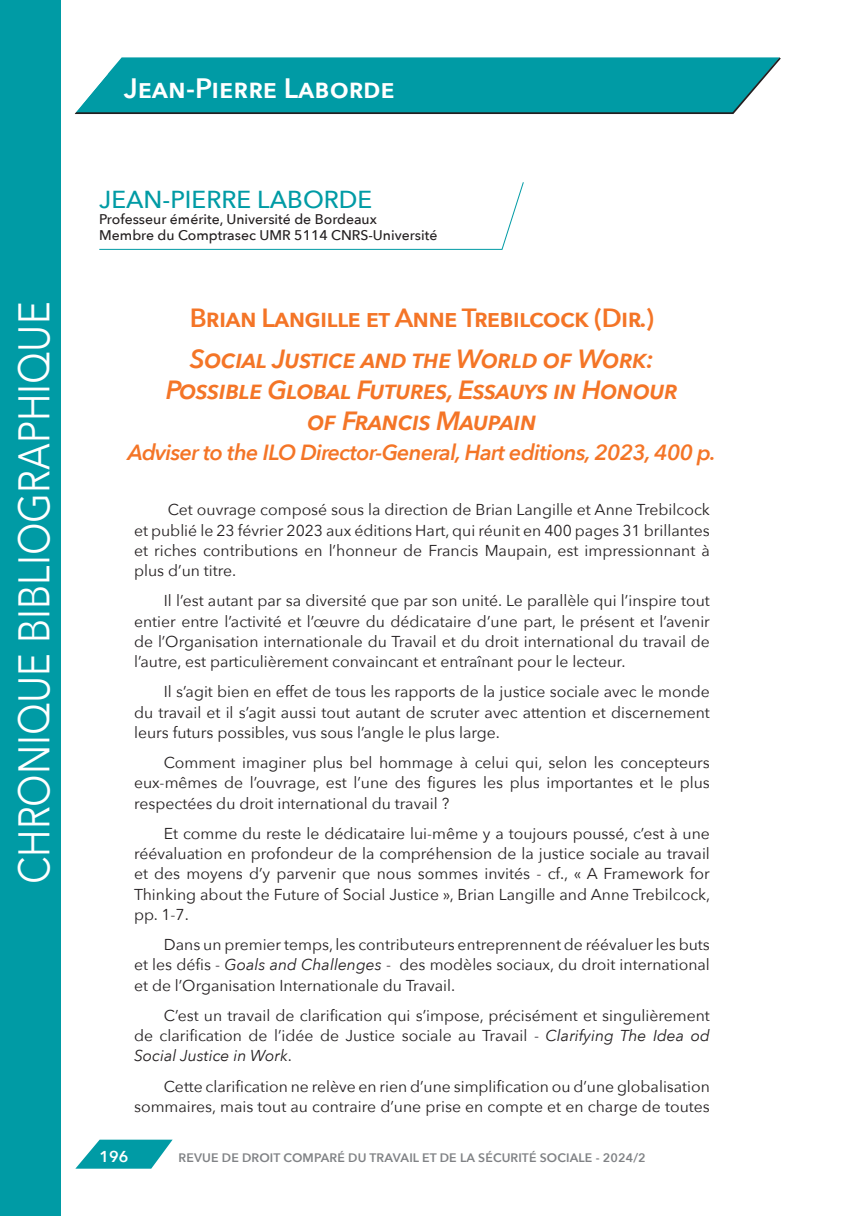
<style>
.page{position:relative;width:844px;height:1216px;background:#fff}
.page>*{position:absolute;margin:0;border:0;box-sizing:border-box;transform-origin:0 0}
.t1{font:44.1px "Avenir Next";color:#fff;scale:.87 1}
.t2{font:600 28px "Avenir Next";color:#fff}
.Titre_article{font:italic 600 26.25px/30.8px "Avenir Next";letter-spacing:-.03em;color:#f47527;text-align:center}
.Titre_article-2{font:600 26.25px "Avenir Next";letter-spacing:-.03em;color:#f47527}
.t3{font:500 24.5px "Avenir Next";color:#009ba5}
.Titre_article-3{font:italic 600 21.88px "Avenir Next";letter-spacing:-.03em;color:#f47527}
.Texte_courant{font:15.75px/20.3px "Avenir Next";color:#231f20;text-align:justify}
.t4{font:600 15.75px "Avenir Next";color:#fff}
.t5{font:500 14px/15.8px "Avenir Next";color:#231f20}
.t6{font:600 12.25px "Avenir Next";letter-spacing:.01em;color:#808285}
.s1{font-style:italic}
</style>
<div class="page">
<svg style="left:76px;top:1139px;width:96px;height:29px"></svg>
<div style="left:0;top:0;width:61px;height:1215px;background:#009ba5"></div>
<svg style="left:74px;top:57px;width:705px;height:57px;background:#139ea7"></svg>
<svg style="left:99px;top:182px;width:425px;height:68px"></svg>
<h1 class="t1" style="left:-3px;top:884px;width:671px;rotate:-90deg">CHRONIQUE BIBLIOGRAPHIQUE</h1>
<p class="t2" style="left:124px;top:65px;width:272px">Jean-Pierre Laborde</p>
<p class="t3" style="left:99px;top:179px;width:274px">JEAN-PIERRE LABORDE</p>
<p class="t5" style="left:99px;top:211px;width:339px">Professeur émérite, Université de Bordeaux<br>Membre du Comptrasec UMR 5114 CNRS-Université</p>
<p class="Titre_article-2" style="left:190px;top:296px;width:466px">Brian Langille et Anne Trebilcock (Dir.)</p>
<p class="Titre_article" style="left:166px;top:343px;width:514px">Social Justice and the World of Work:<br>Possible Global Futures, Essauys in Honour of Francis Maupain</p>
<p class="Titre_article-3" style="left:128px;top:434px;width:589px">Adviser to the ILO Director-General, Hart editions, 2023, 400 p.</p>
<p class="Texte_courant" style="left:134px;top:499px;width:577px;text-indent:34px">Cet ouvrage composé sous la direction de Brian Langille et Anne Trebilcock et publié le 23 février 2023 aux éditions Hart, qui réunit en 400 pages 31 brillantes et riches contributions en l’honneur de Francis Maupain, est impressionnant à plus d’un titre.</p>
<p class="Texte_courant" style="left:134px;top:590px;width:577px;text-indent:30px">Il l’est autant par sa diversité que par son unité. Le parallèle qui l’inspire tout entier entre l’activité et l’œuvre du dédicataire d’une part, le présent et l’avenir de l’Organisation internationale du Travail et du droit international du travail de l’autre, est particulièrement convaincant et entraînant pour le lecteur.</p>
<p class="Texte_courant" style="left:134px;top:681px;width:577px;text-indent:30px">Il s’agit bien en effet de tous les rapports de la justice sociale avec le monde du travail et il s’agit aussi tout autant de scruter avec attention et discernement leurs futurs possibles, vus sous l’angle le plus large.</p>
<p class="Texte_courant" style="left:134px;top:751px;width:577px;text-indent:30px">Comment imaginer plus bel hommage à celui qui, selon les concepteurs eux-mêmes de l’ouvrage, est l’une des figures les plus importantes et le plus respectées du droit international du travail ?</p>
<p class="Texte_courant" style="left:134px;top:822px;width:577px;text-indent:30px">Et comme du reste le dédicataire lui-même y a toujours poussé, c’est à une réévaluation en profondeur de la compréhension de la justice sociale au travail et des moyens d’y parvenir que nous sommes invités - cf., « A Framework for Thinking about the Future of Social Justice », Brian Langille and Anne Trebilcock, pp. 1-7.</p>
<p class="Texte_courant" style="left:134px;top:933px;width:577px;text-indent:30px">Dans un premier temps, les contributeurs entreprennent de réévaluer les buts et les défis - <span class="s1">Goals and Challenges</span> - des modèles sociaux, du droit international et de l’Organisation Internationale du Travail.</p>
<p class="Texte_courant" style="left:134px;top:1004px;width:577px;text-indent:30px">C’est un travail de clarification qui s’impose, précisément et singulièrement de clarification de l’idée de Justice sociale au Travail - <span class="s1">Clarifying The Idea od Social Justice in Work</span>.</p>
<p class="Texte_courant" style="left:134px;top:1075px;width:577px;text-align:right">Cette clarification ne relève en rien d’une simplification ou d’une globalisation sommaires, mais tout au contraire d’une prise en compte et en charge de toutes</p>
<p class="t4" style="left:99px;top:1143px;width:30px">196</p>
<p class="t6" style="left:178px;top:1146px;width:468px">REVUE DE DROIT COMPARÉ DU TRAVAIL ET DE LA SÉCURITÉ SOCIALE - 2024/2</p>
</div>
